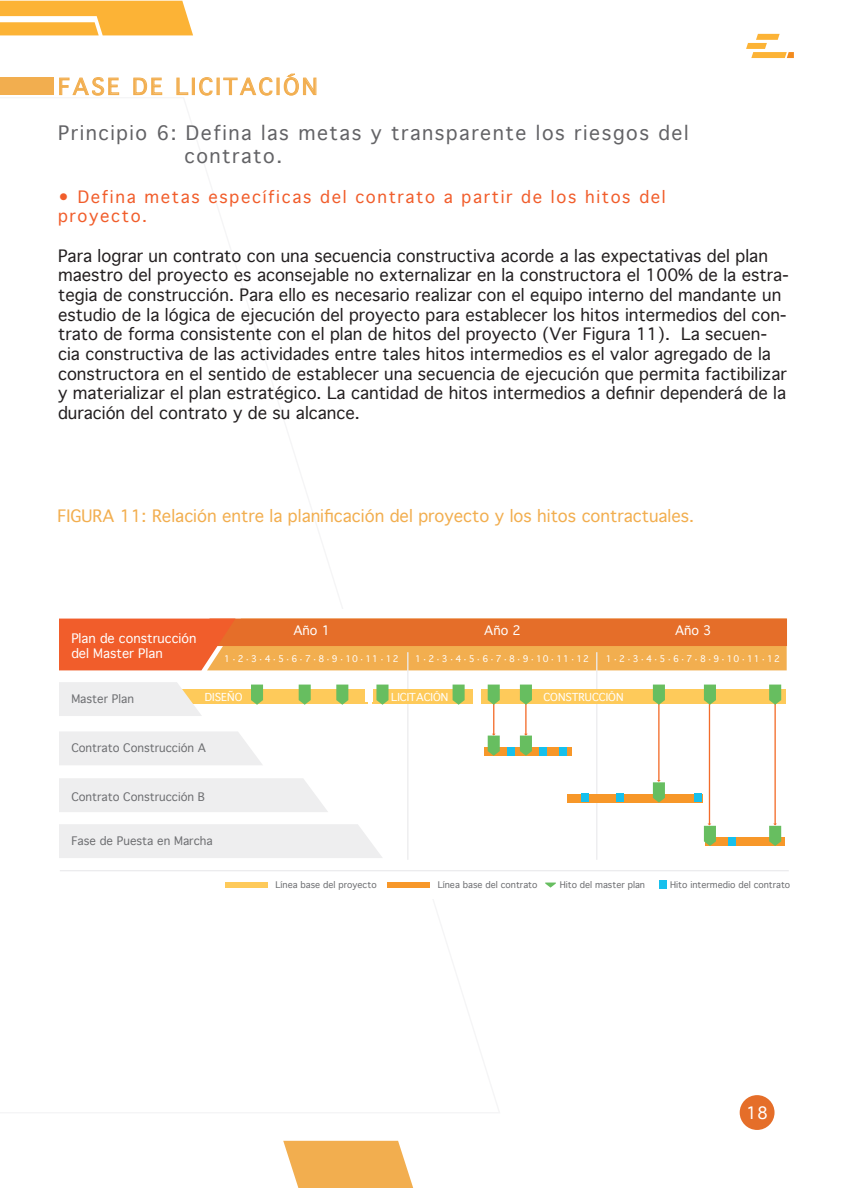
<style>
.page{position:relative;width:852px;height:1188px;background:#fff}
.page>*{position:absolute;margin:0;border:0;box-sizing:border-box;transform-origin:0 0}
.t1{font:21.9px "Geneva";letter-spacing:.12em;color:#f2ae4f}
.t2{font:19.05px/23px "Geneva";letter-spacing:.08em;color:#636366}
.t3{font:16.35px/19.6px "Geneva";color:#231f20}
.t4{font:16.35px "Geneva";color:#f2ae4f}
.t5{font:16.35px/19.6px "Geneva";letter-spacing:.1em;color:#f15d2b}
.t6{font:16.35px "Geneva";color:#fff}
.t7{font:12.6px/15px "Geneva";color:#fff}
.t8{font:11.25px "Geneva";color:#6d6e71}
.t9{font:10.5px "Geneva";color:#fff}
.t10{font:8.85px "Geneva";color:#6d6e71}
.t11{font:8.85px "Geneva";letter-spacing:.1em;color:#fff}
</style>
<div class="page">
<svg style="left:746px;top:34px;width:47px;height:24px"></svg>
<div style="left:739px;top:1095px;width:35px;height:35px;background:#e56e29;border-radius:50%"></div>
<svg style="left:283px;top:1141px;width:130px;height:47px;background:#f3b763"></svg>
<svg style="left:0;top:1px;width:193px;height:34px;background:#fcbc4f"></svg>
<svg style="left:59px;top:77px;width:60px;height:19px"></svg>
<svg style="left:133px;top:77px;width:29px;height:18px"></svg>
<svg style="left:176px;top:77px;width:12px;height:18px"></svg>
<div style="left:192px;top:78px;width:3px;height:17px;border:1px solid #f2ae4f"></div>
<svg style="left:199px;top:77px;width:74px;height:19px"></svg>
<svg style="left:283px;top:73px;width:33px;height:23px"></svg>
<svg style="left:59px;top:619px;width:727px;height:51px;background:#ec8238"></svg>
<hr style="left:407px;top:652px;width:1px;height:208px;background:#ececee">
<hr style="left:596px;top:652px;width:1px;height:208px;background:#ececee">
<div style="left:176px;top:689px;width:191px;height:15px;background:#feca5a"></div>
<svg style="left:59px;top:682px;width:143px;height:34px;background:#efede9"></svg>
<svg style="left:251px;top:685px;width:12px;height:20px"></svg>
<svg style="left:298px;top:685px;width:12px;height:20px"></svg>
<svg style="left:336px;top:685px;width:12px;height:20px"></svg>
<div style="left:484px;top:747px;width:87px;height:9px;background:#f79729"></div>
<div style="left:567px;top:794px;width:136px;height:9px;background:#f79729"></div>
<div style="left:705px;top:837px;width:80px;height:8px;background:#f79729"></div>
<div style="left:59px;top:732px;width:203px;height:33px;background:#eeeeef"></div>
<div style="left:59px;top:778px;width:269px;height:34px;background:#eeeeef"></div>
<div style="left:59px;top:824px;width:323px;height:34px;background:#eeeeef"></div>
<hr style="left:493px;top:698px;width:1px;height:37px;background:#f36c2a">
<hr style="left:525px;top:698px;width:1px;height:37px;background:#f36c2a">
<hr style="left:658px;top:699px;width:1px;height:82px;background:#f36c2a">
<hr style="left:708px;top:703px;width:2px;height:122px;background:#f36c2a">
<hr style="left:774px;top:703px;width:1px;height:122px;background:#f36c2a">
<hr style="left:60px;top:870px;width:728px;height:1px;background:#ececee">
<div style="left:387px;top:883px;width:43px;height:5px;background:#f79729"></div>
<div style="left:225px;top:883px;width:42px;height:5px;background:#feca5a"></div>
<svg style="left:545px;top:883px;width:10px;height:5px"></svg>
<div style="left:372px;top:689px;width:102px;height:15px;background:#feca5a"></div>
<svg style="left:376px;top:685px;width:12px;height:20px"></svg>
<svg style="left:452px;top:685px;width:12px;height:20px"></svg>
<div style="left:480px;top:689px;width:305px;height:15px;background:#feca5a"></div>
<svg style="left:487px;top:685px;width:12px;height:20px"></svg>
<svg style="left:520px;top:685px;width:12px;height:20px"></svg>
<svg style="left:487px;top:734px;width:12px;height:22px"></svg>
<svg style="left:520px;top:734px;width:12px;height:22px"></svg>
<svg style="left:652px;top:685px;width:12px;height:20px"></svg>
<svg style="left:652px;top:780px;width:12px;height:23px"></svg>
<svg style="left:703px;top:685px;width:12px;height:20px"></svg>
<svg style="left:703px;top:824px;width:12px;height:22px"></svg>
<svg style="left:769px;top:685px;width:12px;height:20px"></svg>
<svg style="left:769px;top:824px;width:12px;height:22px"></svg>
<div style="left:507px;top:747px;width:7px;height:9px;background:#17c0ed"></div>
<div style="left:539px;top:747px;width:7px;height:9px;background:#17c0ed"></div>
<div style="left:581px;top:794px;width:8px;height:8px;background:#17c0ed"></div>
<div style="left:616px;top:794px;width:8px;height:8px;background:#17c0ed"></div>
<div style="left:694px;top:794px;width:7px;height:8px;background:#17c0ed"></div>
<div style="left:728px;top:837px;width:8px;height:8px;background:#17c0ed"></div>
<div style="left:659px;top:880px;width:7px;height:9px;background:#17c0ed"></div>
<div style="left:559px;top:747px;width:7px;height:9px;background:#17c0ed"></div>
<div style="left:0;top:77px;width:53px;height:18px;background:#f2ae4f"></div>
<div style="left:473px;top:685px;width:7px;height:19px;background:#fff"></div>
<div style="left:365px;top:687px;width:8px;height:15px;background:#fff"></div>
<h1 class="t1" style="left:58px;top:74px;width:261px">FASE DE LICITACIÓN</h1>
<p class="t2" style="left:184px;top:122px;width:505px;text-indent:-126px">Principio 6: Defina las metas y transparente los riesgos del contrato.</p>
<p class="t5" style="left:58px;top:187px;width:609px">• Defina metas específicas del contrato a partir de los hitos del proyecto.</p>
<p class="t3" style="left:58px;top:246px;width:731px">Para lograr un contrato con una secuencia constructiva acorde a las expectativas del plan maestro del proyecto es aconsejable no externalizar en la constructora el 100% de la estra&shy;tegia de construcción. Para ello es necesario realizar con el equipo interno del mandante un estudio de la lógica de ejecución del proyecto para establecer los hitos intermedios del con&shy;trato de forma consistente con el plan de hitos del proyecto (Ver Figura 11). La secuen&shy;cia constructiva de las actividades entre tales hitos intermedios es el valor agregado de la constructora en el sentido de establecer una secuencia de ejecución que permita factibilizar y materializar el plan estratégico. La cantidad de hitos intermedios a deinir dependerá de la duración del contrato y de su alcance.</p>
<p class="t4" style="left:57px;top:506px;width:638px">FIGURA 11: Relación entre la planiicación del proyecto y los hitos contractuales.</p>
<p class="t7" style="left:71px;top:631px;width:126px">Plan de construcción del Master Plan</p>
<p class="t7" style="left:293px;top:623px;width:38px">Año 1</p>
<p class="t11" style="left:224px;top:653px;width:176px">1·2·3·4·5·6·7·8·9·10·11·12</p>
<p class="t7" style="left:484px;top:623px;width:38px">Año 2</p>
<p class="t11" style="left:415px;top:653px;width:175px">1·2·3·4·5·6·7·8·9·10·11·12</p>
<p class="t7" style="left:675px;top:623px;width:38px">Año 3</p>
<p class="t11" style="left:605px;top:653px;width:175px">1·2·3·4·5·6·7·8·9·10·11·12</p>
<p class="t8" style="left:71px;top:692px;width:64px">Master Plan</p>
<p class="t9" style="left:205px;top:692px;width:39px">DISEÑO</p>
<p class="t9" style="left:391px;top:692px;width:59px">LICITACIÓN</p>
<p class="t9" style="left:543px;top:692px;width:81px">CONSTRUCCIÓN</p>
<p class="t8" style="left:71px;top:741px;width:136px">Contrato Construcción A</p>
<p class="t8" style="left:71px;top:791px;width:135px">Contrato Construcción B</p>
<p class="t8" style="left:71px;top:834px;width:143px">Fase de Puesta en Marcha</p>
<p class="t10" style="left:275px;top:879px;width:103px">Línea base del proyecto</p>
<p class="t10" style="left:437px;top:879px;width:101px">Línea base del contrato</p>
<p class="t10" style="left:559px;top:879px;width:87px">Hito del master plan</p>
<p class="t10" style="left:670px;top:879px;width:122px">Hito intermedio del contrato</p>
<p class="t6" style="left:746px;top:1104px;width:23px">18</p>
</div>
